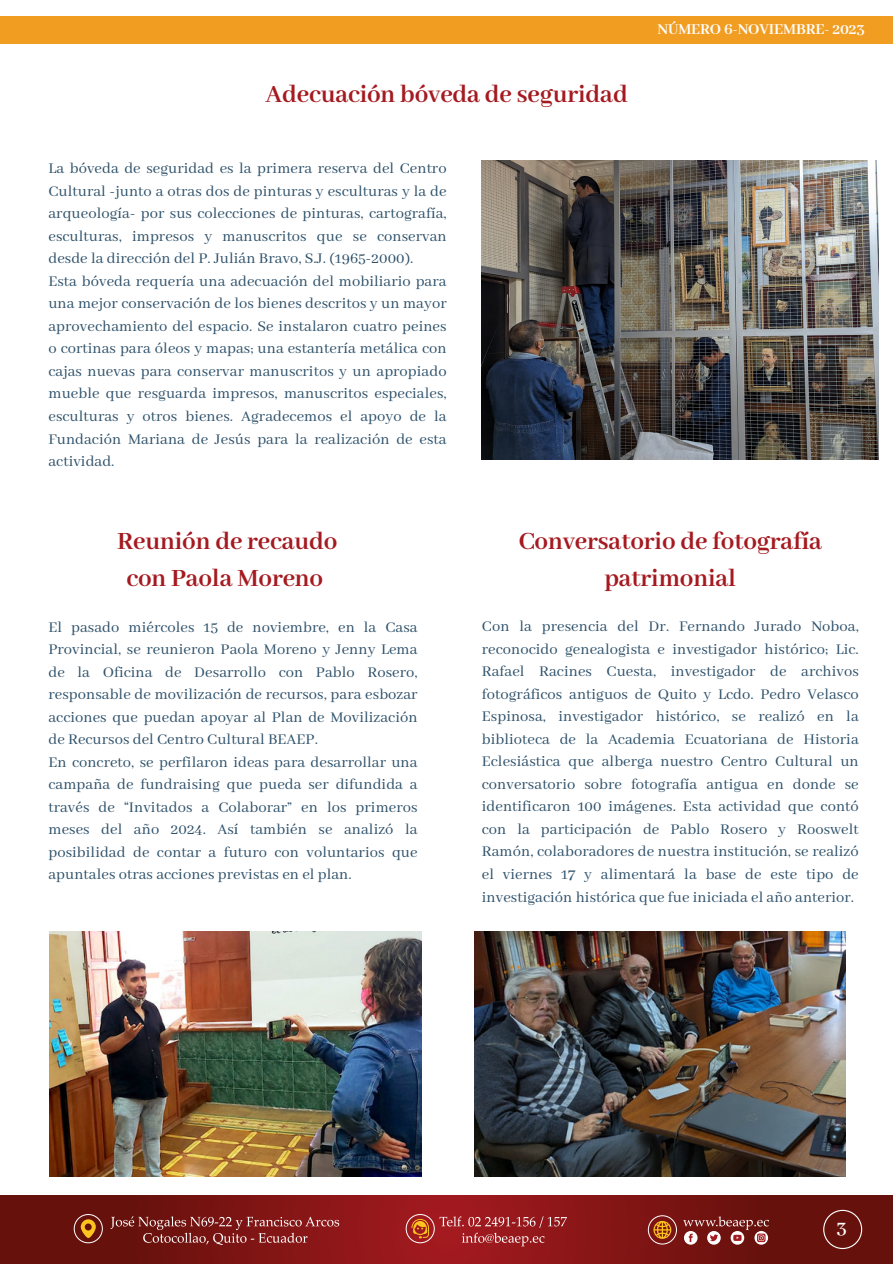
<style>
.page{position:relative;width:893px;height:1264px;background:#fff}
.page>*{position:absolute;margin:0;border:0;box-sizing:border-box;transform-origin:0 0}
.t1{font:700 27px "Abhaya Libre";letter-spacing:-.005em;color:#a41a20}
.t2{font:700 27px/37.2px "Abhaya Libre";letter-spacing:-.005em;color:#a51a20;text-align:center}
.t3{font:600 21px "Abhaya Libre";color:#fff}
.t4{font:16.5px/22.5px "Abhaya Libre";letter-spacing:.005em;color:#2d5069;text-align:justify}
.t5{font:700 16.5px "Abhaya Libre";letter-spacing:-.005em;color:#fff}
</style>
<div class="page">
<div style="left:0;top:16px;width:892px;height:27px;background:#f19d21"></div>
<svg style="left:0;top:1195px;width:892px;height:68px;background:#7b1513"></svg>
<svg style="left:111px;top:1216px;width:228px;height:28px;background:#8b3331"></svg>
<svg style="left:439px;top:1216px;width:128px;height:30px;background:#a63438"></svg>
<div style="left:405px;top:1213px;width:30px;height:30px;border:1px solid #fff;border-radius:50%"></div>
<svg style="left:411px;top:1218px;width:18px;height:20px"></svg>
<div style="left:647px;top:1215px;width:30px;height:29px;border:1px solid #fff;border-radius:50%"></div>
<svg style="left:653px;top:1220px;width:18px;height:18px"></svg>
<div style="left:74px;top:1213px;width:29px;height:30px;border:1px solid #fff;border-radius:50%"></div>
<svg style="left:81px;top:1219px;width:15px;height:19px"></svg>
<svg style="left:684px;top:1230px;width:13px;height:14px"></svg>
<div style="left:730px;top:1230px;width:14px;height:14px;background:#fff;border-radius:50%"></div>
<svg style="left:707px;top:1230px;width:13px;height:14px"></svg>
<svg style="left:754px;top:1230px;width:14px;height:14px"></svg>
<svg style="left:683px;top:1216px;width:85px;height:25px;background:#934947"></svg>
<div style="left:823px;top:1209px;width:39px;height:39px;border:1px solid #fff;border-radius:50%"></div>
<img style="left:482px;top:160px;width:396px;height:300px">
<img style="left:50px;top:931px;width:371px;height:245px">
<img style="left:474px;top:931px;width:371px;height:245px">
<p class="t1" style="left:265px;top:79px;width:364px">Adecuación bóveda de seguridad</p>
<p class="t4" style="left:48px;top:158px;width:399px">La bóveda de seguridad es la primera reserva del Centro Cultural -junto a otras dos de pinturas y esculturas y la de arqueología- por sus colecciones de pinturas, cartografía, esculturas, impresos y manuscritos que se conservan desde la dirección del P. Julián Bravo, S.J. (1965-2000).</p>
<p class="t4" style="left:48px;top:270px;width:399px">Esta bóveda requería una adecuación del mobiliario para una mejor conservación de los bienes descritos y un mayor aprovechamiento del espacio. Se instalaron cuatro peines o cortinas para óleos y mapas; una estantería metálica con cajas nuevas para conservar manuscritos y un apropiado mueble que resguarda impresos, manuscritos especiales, esculturas y otros bienes. Agradecemos el apoyo de la Fundación Mariana de Jesús para la realización de esta actividad.</p>
<p class="t5" style="left:657px;top:20px;width:209px">NÚMERO 6-NOVIEMBRE- 2023</p>
<p class="t1" style="left:117px;top:526px;width:222px">Reunión de recaudo</p>
<p class="t1" style="left:126px;top:563px;width:198px">con Paola Moreno</p>
<p class="t4" style="left:48px;top:616px;width:370px">El pasado miércoles 15 de noviembre, en la Casa Provincial, se reunieron Paola Moreno y Jenny Lema de la Oficina de Desarrollo con Pablo Rosero, responsable de movilización de recursos, para esbozar acciones que puedan apoyar al Plan de Movilización de Recursos del Centro Cultural BEAEP.</p>
<p class="t4" style="left:48px;top:751px;width:370px">En concreto, se perfilaron ideas para desarrollar una campaña de fundraising que pueda ser difundida a través de “Invitados a Colaborar” en los primeros meses del año 2024. Así también se analizó la posibilidad de contar a futuro con voluntarios que apuntales otras acciones previstas en el plan.</p>
<p class="t2" style="left:518px;top:523px;width:305px">Conversatorio de fotografía patrimonial</p>
<p class="t4" style="left:482px;top:616px;width:378px">Con la presencia del Dr. Fernando Jurado Noboa, reconocido genealogista e investigador histórico; Lic.<br>Rafael Racines Cuesta, investigador de archivos fotográficos antiguos de Quito y Lcdo. Pedro Velasco Espinosa, investigador histórico, se realizó en la biblioteca de la Academia Ecuatoriana de Historia Eclesiástica que alberga nuestro Centro Cultural un conversatorio sobre fotografía antigua en donde se identificaron 100 imágenes. Esta actividad que contó con la participación de Pablo Rosero y Rooswelt Ramón, colaboradores de nuestra institución, se realizó el viernes 17 y alimentará la base de este tipo de investigación histórica que fue iniciada el año anterior.</p>
<p class="t3" style="left:836px;top:1216px;width:12px">3</p>
</div>
